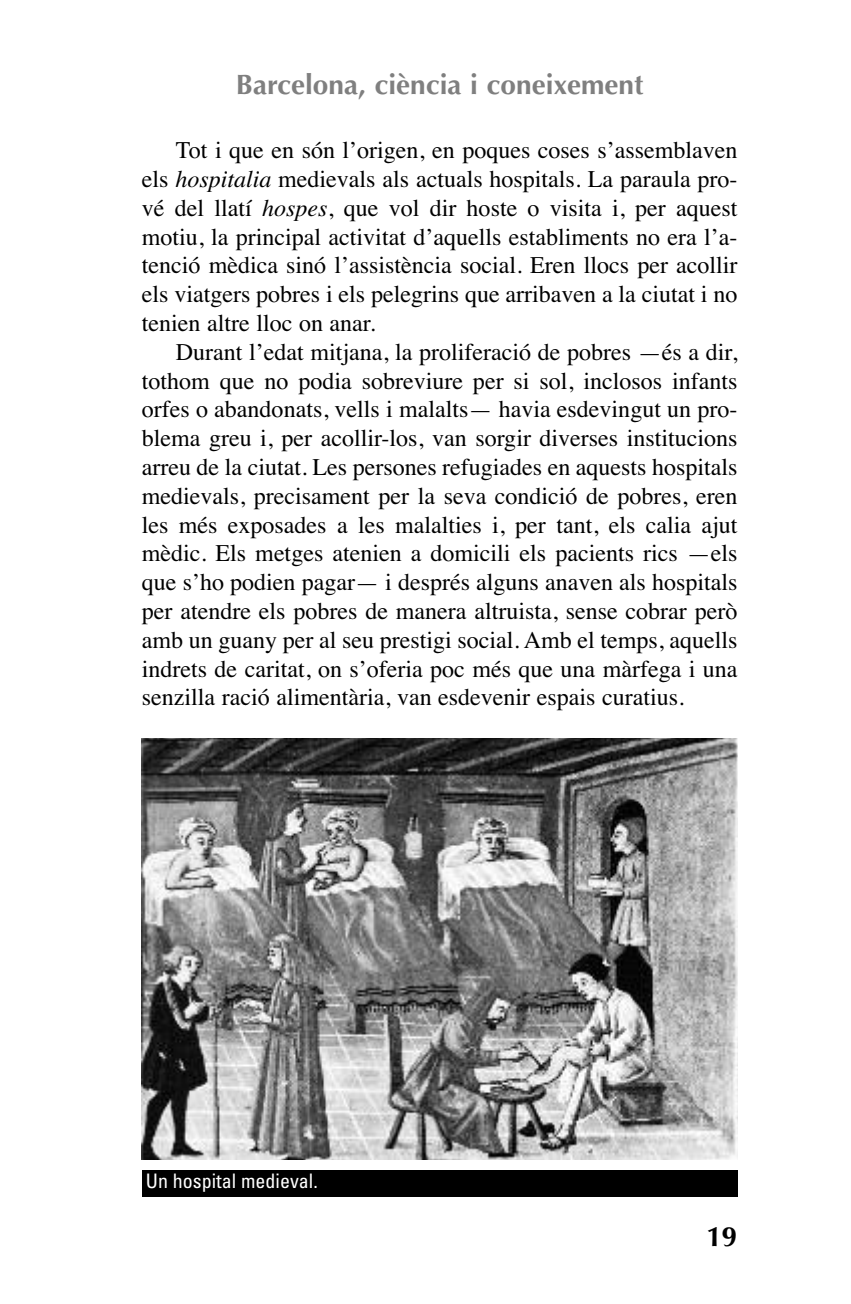
<style>
.page{position:relative;width:851px;height:1304px;background:#fff}
.page>*{position:absolute;margin:0;border:0;box-sizing:border-box;transform-origin:0 0}
.t1{font:700 28px "Optima";color:#7f7f7f}
.t2{font:700 28px "Optima";color:#000}
.t3{font:24px/28.8px "Times";color:#000;text-align:justify}
.t4{font:condensed 20px "Univers";color:#fff}
.s1{font-style:italic}
</style>
<div class="page">
<img style="left:142px;top:738px;width:595px;height:422px">
<div style="left:142px;top:1170px;width:595px;height:26px;background:#000"></div>
<p class="t1" style="left:236px;top:73px;width:409px">Barcelona, ciència i coneixement</p>
<p class="t3" style="left:142px;top:135px;width:597px;text-indent:34px">Tot i que en són l’origen, en poques coses s’assemblaven els <span class="s1">hospitalia</span> medievals als actuals hospitals. La paraula pro&shy;vé del llatí <span class="s1">hospes</span>, que vol dir hoste o visita i, per aquest motiu, la principal activitat d’aquells establiments no era l’a&shy;tenció mèdica sinó l’assistència social. Eren llocs per acollir els viatgers pobres i els pelegrins que arribaven a la ciutat i no tenien altre lloc on anar.</p>
<p class="t3" style="left:142px;top:337px;width:597px;text-indent:34px">Durant l’edat mitjana, la proliferació de pobres —és a dir, tothom que no podia sobreviure per si sol, inclosos infants orfes o abandonats, vells i malalts— havia esdevingut un pro&shy;blema greu i, per acollir-los, van sorgir diverses institucions arreu de la ciutat. Les persones refugiades en aquests hospitals medievals, precisament per la seva condició de pobres, eren les més exposades a les malalties i, per tant, els calia ajut mèdic. Els metges atenien a domicili els pacients rics —els que s’ho podien pagar— i després alguns anaven als hospitals per atendre els pobres de manera altruista, sense cobrar però amb un guany per al seu prestigi social. Amb el temps, aquells indrets de caritat, on s’oferia poc més que una màrfega i una senzilla ració alimentària, van esdevenir espais curatius.</p>
<p class="t4" style="left:146px;top:1174px;width:173px">Un hospital medieval.</p>
<p class="t2" style="left:706px;top:1225px;width:33px">19</p>
</div>
